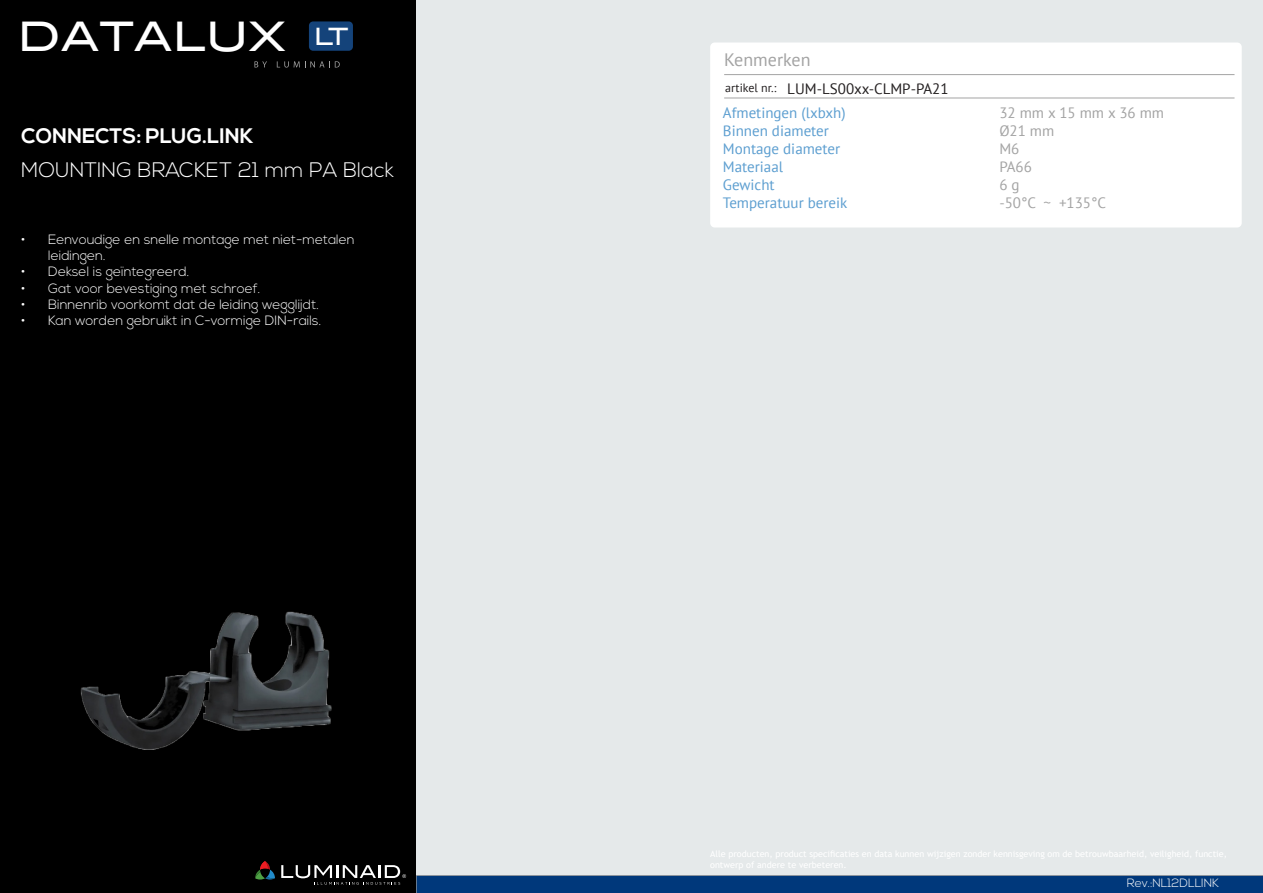
<style>
.page{position:relative;width:1263px;height:893px;background:#fff}
.page>*{position:absolute;margin:0;border:0;box-sizing:border-box;transform-origin:0 0}
.t1{font:40.65px "Blair Md ITCTT Medium";color:#fff}
.t2{font:300 21px "Nexa";color:#fff}
.t3{font:700 21px "Nexa";color:#fff}
.t4{font:18px "PT Sans";color:#a3a3a3}
.t5{font:15px "PT Sans";color:#5c9ed0}
.t6{font:15px "PT Sans";color:#a3a3a3}
.t7{font:15px "PT Sans";color:#231f20}
.t8{font:300 13.5px/16.2px "Nexa";color:#fff}
.t9{font:300 12px "Nexa";color:#fff}
.t10{font:12px "PT Sans";color:#231f20}
.s1{font-size:23.85px}
</style>
<div class="page">
<div style="left:0;top:0;width:417px;height:893px;background:#000"></div>
<div style="left:417px;top:0;width:846px;height:893px;background:#e5e9ea"></div>
<img style="left:80px;top:611px;width:252px;height:139px">
<div style="left:417px;top:876px;width:845px;height:17px;background:#00387b"></div>
<div style="left:710px;top:43px;width:532px;height:184px;background:#fff;border-radius:4px"></div>
<div style="left:309px;top:21px;width:44px;height:30px;background:#14437a;border-radius:4px"></div>
<hr style="left:724px;top:74px;width:510px;height:1px;background:#a3a3a3">
<hr style="left:724px;top:98px;width:510px;height:1px;background:#a3a3a3">
<svg style="left:254px;top:61px;width:13px;height:7px"></svg>
<svg style="left:277px;top:61px;width:63px;height:7px"></svg>
<svg style="left:281px;top:865px;width:125px;height:20px"></svg>
<svg style="left:255px;top:861px;width:20px;height:19px"></svg>
<p class="t1" style="left:18px;top:12px;width:332px">DATALUX <span class="s1">LT</span></p>
<p class="t3" style="left:21px;top:124px;width:234px">CONNECTS: PLUG.LINK</p>
<p class="t2" style="left:21px;top:158px;width:374px">MOUNTING BRACKET 21 mm PA Black</p>
<p class="t8" style="left:48px;top:232px;width:308px;text-indent:-27px">• Eenvoudige en snelle montage met niet-metalen leidingen.</p>
<p class="t8" style="left:21px;top:264px;width:170px">• Deksel is geïntegreerd.</p>
<p class="t8" style="left:21px;top:280px;width:241px">• Gat voor bevestiging met schroef.</p>
<p class="t8" style="left:21px;top:297px;width:299px">• Binnenrib voorkomt dat de leiding wegglijdt.</p>
<p class="t8" style="left:21px;top:313px;width:301px">• Kan worden gebruikt in C-vormige DIN-rails.</p>
<p class="t4" style="left:724px;top:48px;width:88px">Kenmerken</p>
<p class="t10" style="left:725px;top:80px;width:53px">artikel nr.:</p>
<p class="t7" style="left:787px;top:79px;width:163px">LUM-LS00xx-CLMP-PA21</p>
<p class="t5" style="left:723px;top:103px;width:124px">Afmetingen (lxbxh)</p>
<p class="t5" style="left:723px;top:121px;width:107px">Binnen diameter</p>
<p class="t5" style="left:723px;top:139px;width:119px">Montage diameter</p>
<p class="t5" style="left:723px;top:157px;width:62px">Materiaal</p>
<p class="t5" style="left:723px;top:175px;width:53px">Gewicht</p>
<p class="t5" style="left:723px;top:193px;width:126px">Temperatuur bereik</p>
<p class="t6" style="left:999px;top:103px;width:166px">32 mm x 15 mm x 36 mm</p>
<p class="t6" style="left:999px;top:121px;width:56px">Ø21 mm</p>
<p class="t6" style="left:999px;top:139px;width:22px">M6</p>
<p class="t6" style="left:999px;top:157px;width:34px">PA66</p>
<p class="t6" style="left:999px;top:175px;width:22px">6 g</p>
<p class="t6" style="left:999px;top:193px;width:108px">-50°C ~ +135°C</p>
<p class="t9" style="left:1171px;top:876px;width:9px">0</p>
<p class="t9" style="left:1127px;top:876px;width:94px">Rev.:NL12DLLINK</p>
</div>
